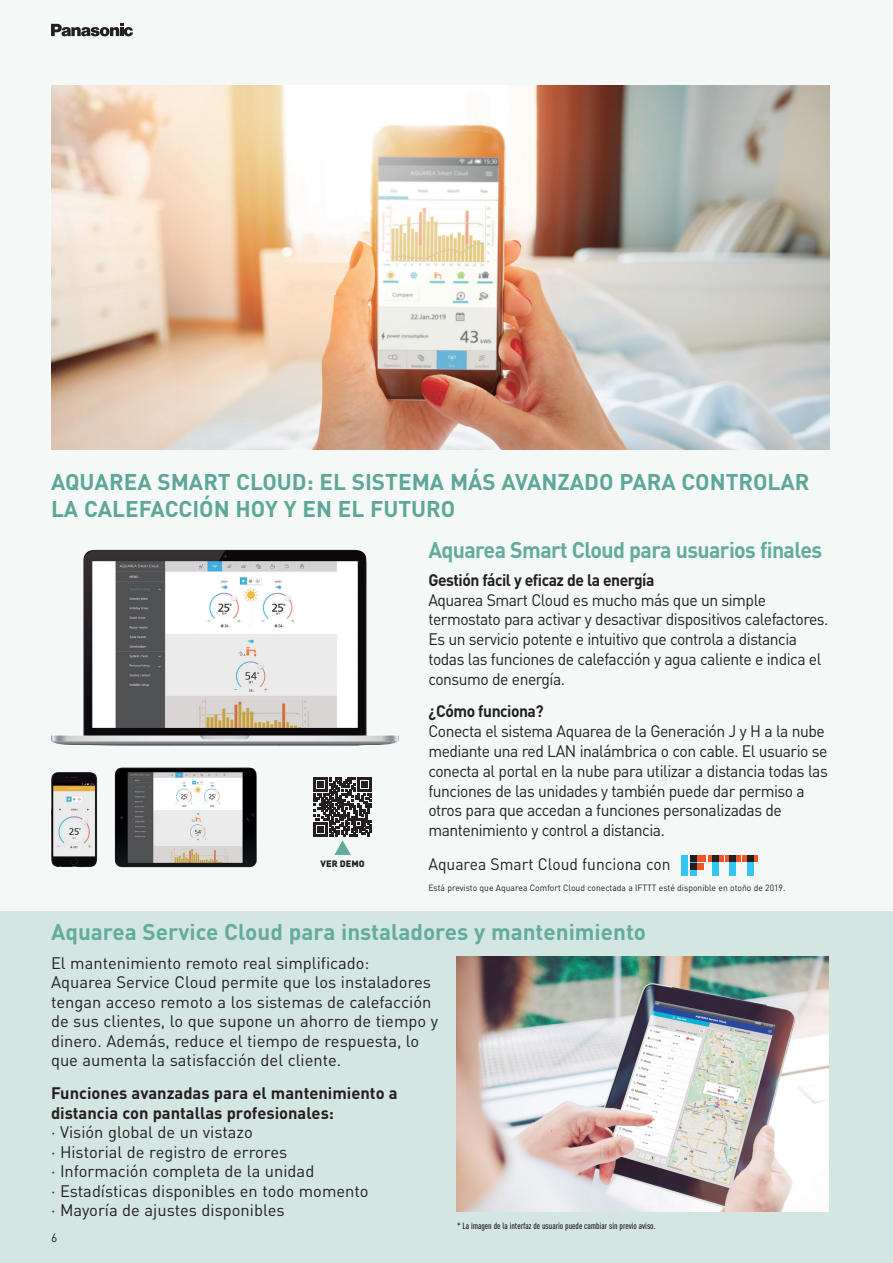
<style>
.page{position:relative;width:893px;height:1263px;background:#f4f9f7}
.page>*{position:absolute;margin:0;border:0;box-sizing:border-box;transform-origin:0 0}
.t1{font:700 22.5px/27px "DIN Pro";color:#63ac9d}
.t2{font:700 22.5px "DIN Pro";letter-spacing:-.03em;color:#63ac9d;scale:.95 1}
.t3{font:16.5px/19.8px "DIN Pro";letter-spacing:-.03em;color:#231f20;scale:.95 1}
.t4{font:16.5px/19.5px "DIN Pro";color:#231f20}
.t5{font:700 16.5px/19.5px "DIN Pro";color:#231f20}
.t6{font:700 16.5px "DIN Pro";letter-spacing:-.03em;color:#231f20;scale:.95 1}
.t7{font:16.5px "DIN Pro";color:#231f20;scale:.95 1}
.t8{font:12px "DIN Pro";color:#231f20}
.t9{font:900 9.15px "DIN Pro";color:#231f20}
.t10{font:9px "DIN Pro";color:#231f20;scale:.95 1}
.t11{font:500 condensed 9px "DIN Pro";color:#231f20}
</style>
<div class="page">
<div style="left:0;top:911px;width:893px;height:352px;background:#d3e6e2"></div>
<img style="left:51px;top:85px;width:778px;height:365px">
<img style="left:51px;top:549px;width:348px;height:197px">
<img style="left:51px;top:772px;width:46px;height:95px">
<img style="left:115px;top:767px;width:142px;height:100px">
<svg style="left:313px;top:778px;width:59px;height:77px"></svg>
<img style="left:456px;top:957px;width:372px;height:255px">
<svg style="left:51px;top:24px;width:82px;height:12px"></svg>
<div style="left:681px;top:855px;width:7px;height:21px;background:#33c5f3"></div>
<div style="left:712px;top:862px;width:7px;height:14px;background:#33c5f3"></div>
<svg style="left:708px;top:855px;width:4px;height:7px"></svg>
<div style="left:712px;top:855px;width:7px;height:7px;background:#231f20"></div>
<div style="left:730px;top:862px;width:6px;height:14px;background:#33c5f3"></div>
<svg style="left:719px;top:855px;width:11px;height:7px"></svg>
<div style="left:730px;top:855px;width:6px;height:7px;background:#231f20"></div>
<div style="left:747px;top:862px;width:6px;height:14px;background:#33c5f3"></div>
<svg style="left:753px;top:855px;width:5px;height:7px"></svg>
<svg style="left:736px;top:855px;width:11px;height:7px"></svg>
<div style="left:747px;top:855px;width:6px;height:7px;background:#231f20"></div>
<svg style="left:691px;top:870px;width:6px;height:6px"></svg>
<div style="left:697px;top:855px;width:9px;height:7px;background:#f05429"></div>
<div style="left:691px;top:855px;width:6px;height:7px;background:#231f20"></div>
<div style="left:697px;top:863px;width:6px;height:7px;background:#f05429"></div>
<div style="left:691px;top:863px;width:6px;height:7px;background:#231f20"></div>
<h1 class="t1" style="left:51px;top:466px;width:760px">AQUAREA SMART CLOUD: EL SISTEMA MÁS AVANZADO PARA CONTROLAR<br>LA CALEFACCIÓN HOY Y EN EL FUTURO</h1>
<p class="t9" style="left:321px;top:856px;width:45px">VER DEMO</p>
<h1 class="t2" style="left:428px;top:531px;width:416px">Aquarea Smart Cloud para usuarios finales</h1>
<p class="t6" style="left:428px;top:566px;width:239px">Gestión fácil y eficaz de la energía</p>
<p class="t3" style="left:428px;top:588px;width:423px">Aquarea Smart Cloud es mucho más que un simple termostato para activar y desactivar dispositivos calefactores.<br>Es un servicio potente e intuitivo que controla a distancia todas las funciones de calefacción y agua caliente e indica el consumo de energía.</p>
<p class="t6" style="left:428px;top:698px;width:123px">¿Cómo funciona?</p>
<p class="t3" style="left:428px;top:720px;width:422px">Conecta el sistema Aquarea de la Generación J y H a la nube mediante una red LAN inalámbrica o con cable. El usuario se conecta al portal en la nube para utilizar a distancia todas las funciones de las unidades y también puede dar permiso a otros para que accedan a funciones personalizadas de mantenimiento y control a distancia.</p>
<p class="t7" style="left:428px;top:851px;width:257px">Aquarea Smart Cloud funciona con</p>
<p class="t10" style="left:428px;top:880px;width:377px">Está previsto que Aquarea Comfort Cloud conectada a IFTTT esté disponible en otoño de 2019.</p>
<h1 class="t1" style="left:51px;top:915px;width:596px">Aquarea Service Cloud para instaladores y mantenimiento</h1>
<p class="t4" style="left:51px;top:951px;width:389px">El mantenimiento remoto real simplificado:<br>Aquarea Service Cloud permite que los instaladores tengan acceso remoto a los sistemas de calefacción de sus clientes, lo que supone un ahorro de tiempo y dinero. Además, reduce el tiempo de respuesta, lo que aumenta la satisfacción del cliente.</p>
<p class="t5" style="left:51px;top:1082px;width:348px">Funciones avanzadas para el mantenimiento a distancia con pantallas profesionales:</p>
<p class="t4" style="left:51px;top:1121px;width:319px">· Visión global de un vistazo<br>· Historial de registro de errores<br>· Información completa de la unidad<br>· Estadísticas disponibles en todo momento · Mayoría de ajustes disponibles</p>
<p class="t8" style="left:51px;top:1228px;width:8px">6</p>
<p class="t11" style="left:457px;top:1219px;width:200px">* La imagen de la interfaz de usuario puede cambiar sin previo aviso.</p>
</div>
